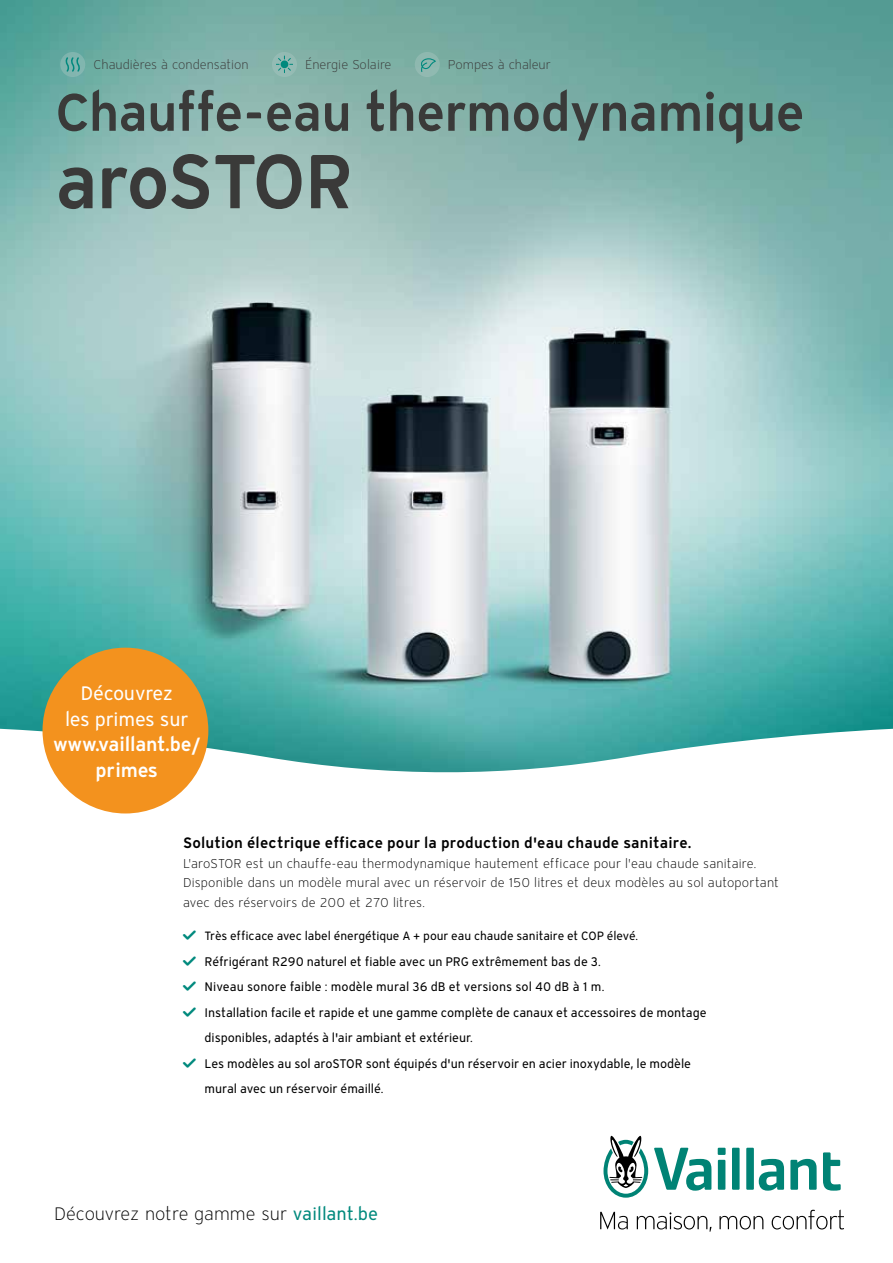
<style>
.page{position:relative;width:893px;height:1263px;background:#fff}
.page>*{position:absolute;margin:0;border:0;box-sizing:border-box;transform-origin:0 0}
.t1{font:600 76.05px "Vaillant 12";letter-spacing:-.025em;color:#3a3a39}
.t2{font:600 52.5px "Vaillant 12";letter-spacing:-.02em;color:#3a3a39}
.t3{font:600 19.5px/25.5px "Vaillant 12";letter-spacing:-.01em;color:#fff;text-align:center}
.t4{font:19.5px/25.5px "Vaillant 12";letter-spacing:-.01em;color:#fff;text-align:center}
.t5{font:300 18px "Vaillant 12";color:#000}
.t6{font:600 15px "Vaillant 12";letter-spacing:.01em;color:#000}
.t7{font:300 12.75px/19.5px "Vaillant 12";letter-spacing:.01em;color:#000}
.t8{font:300 12.75px "Vaillant 12";letter-spacing:-.005em;color:#3a3a39}
.t9{font:12.45px/25.5px "Vaillant 12";letter-spacing:-.005em;color:#000}
.t10{font:12px "Vaillant 12";letter-spacing:-.005em;color:#000}
.s1{font-family:"MFG Labs Iconset";font-size:13.95px;color:#00897d}
.s2{font-weight:400;color:#00897d}
</style>
<div class="page">
<img style="left:0;top:0;width:893px;height:727px">
<svg style="left:0;top:727px;width:893px;height:87px"></svg>
<div style="left:60px;top:52px;width:25px;height:25px;background:#80b5ae;border-radius:50%"></div>
<svg style="left:65px;top:57px;width:15px;height:15px"></svg>
<div style="left:272px;top:52px;width:25px;height:25px;background:#94bbb4;border-radius:50%"></div>
<svg style="left:277px;top:56px;width:15px;height:17px"></svg>
<div style="left:281px;top:60px;width:7px;height:8px;background:#00897d;border-radius:50%"></div>
<div style="left:415px;top:52px;width:25px;height:25px;background:#8eb8af;border-radius:50%"></div>
<svg style="left:421px;top:58px;width:15px;height:14px"></svg>
<svg style="left:759px;top:1159px;width:25px;height:32px"></svg>
<svg style="left:823px;top:1152px;width:18px;height:39px"></svg>
<svg style="left:790px;top:1159px;width:27px;height:31px"></svg>
<div style="left:746px;top:1148px;width:8px;height:42px;background:#008375"></div>
<div style="left:732px;top:1148px;width:8px;height:42px;background:#008375"></div>
<div style="left:718px;top:1160px;width:7px;height:30px;background:#008375"></div>
<div style="left:718px;top:1148px;width:8px;height:7px;background:#008375"></div>
<svg style="left:654px;top:1148px;width:57px;height:43px"></svg>
<svg style="left:603px;top:1136px;width:45px;height:62px"></svg>
<svg style="left:600px;top:1212px;width:28px;height:17px"></svg>
<svg style="left:637px;top:1212px;width:75px;height:20px"></svg>
<svg style="left:719px;top:1216px;width:44px;height:13px"></svg>
<svg style="left:772px;top:1209px;width:72px;height:20px"></svg>
<div style="left:43px;top:648px;width:165px;height:165px;background:#f3921e;border-radius:50%"></div>
<p class="t8" style="left:93px;top:56px;width:157px">Chaudières à condensation</p>
<p class="t8" style="left:305px;top:56px;width:88px">Énergie Solaire</p>
<p class="t8" style="left:448px;top:56px;width:104px">Pompes à chaleur</p>
<h2 class="t2" style="left:55px;top:77px;width:751px">Chauffe-eau thermodynamique</h2>
<h1 class="t1" style="left:55px;top:130px;width:301px">aroSTOR</h1>
<h3 class="t4" style="left:65px;top:680px;width:125px">Découvrez<br>les primes sur</h3>
<h3 class="t3" style="left:53px;top:731px;width:149px">www.vaillant.be/ primes</h3>
<p class="t6" style="left:183px;top:833px;width:510px">Solution électrique efficace pour la production d'eau chaude sanitaire.</p>
<p class="t7" style="left:183px;top:853px;width:598px">L'aroSTOR est un chauffe-eau thermodynamique hautement efficace pour l'eau chaude sanitaire.<br>Disponible dans un modèle mural avec un réservoir de 150 litres et deux modèles au sol autoportant avec des réservoirs de 200 et 270 litres.</p>
<p class="t10" style="left:183px;top:928px;width:457px"><span class="s1">✓</span> Très efficace avec label énergétique A + pour eau chaude sanitaire et COP élevé.</p>
<p class="t9" style="left:183px;top:948px;width:419px"><span class="s1">✓</span> Réfrigérant R290 naturel et fiable avec un PRG extrêmement bas de 3.</p>
<p class="t9" style="left:183px;top:974px;width:423px"><span class="s1">✓</span> Niveau sonore faible : modèle mural 36 dB et versions sol 40 dB à 1 m.</p>
<p class="t9" style="left:205px;top:999px;width:504px;text-indent:-22px"><span class="s1">✓</span> Installation facile et rapide et une gamme complète de canaux et accessoires de montage disponibles, adaptés à l'air ambiant et extérieur.</p>
<p class="t9" style="left:205px;top:1050px;width:488px;text-indent:-22px"><span class="s1">✓</span> Les modèles au sol aroSTOR sont équipés d'un réservoir en acier inoxydable, le modèle mural avec un réservoir émaillé.</p>
<h3 class="t5" style="left:54px;top:1202px;width:325px">Découvrez notre gamme sur <span class="s2">vaillant.be</span></h3>
</div>
